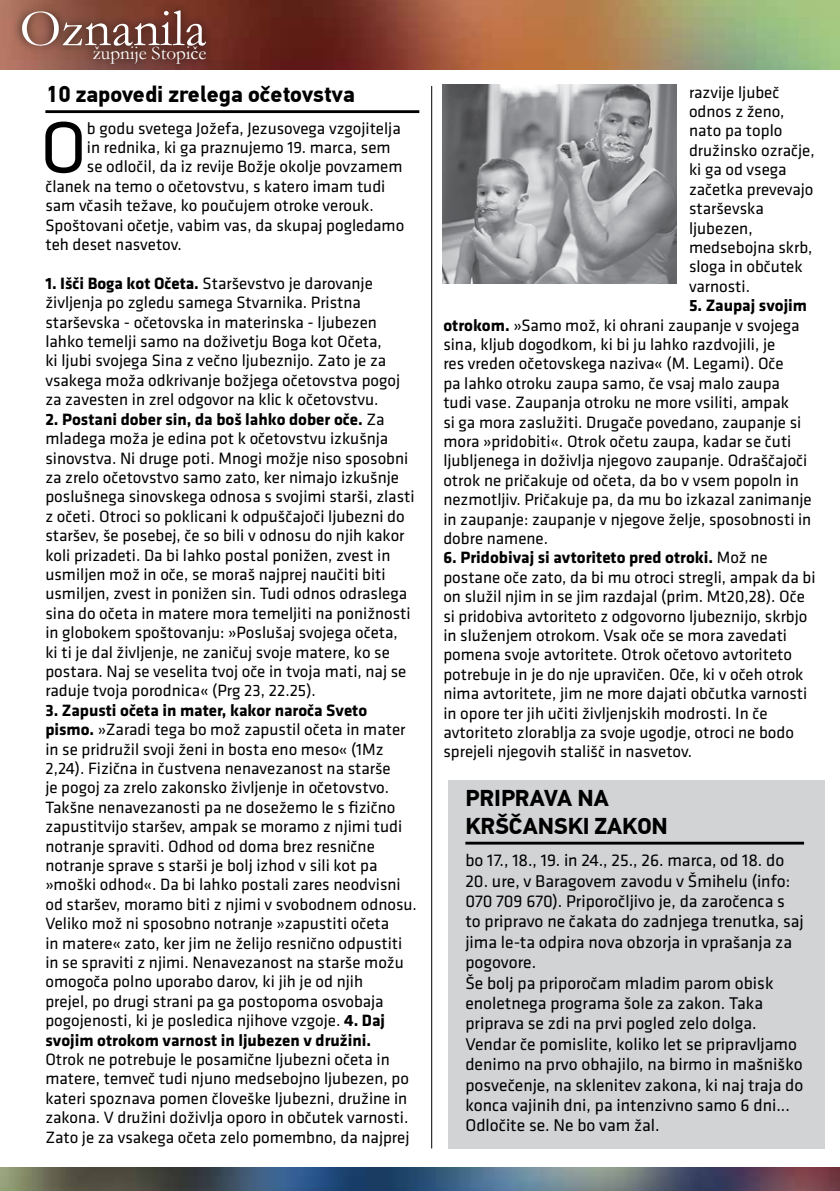
<style>
.page{position:relative;width:840px;height:1191px;background:#fff}
.page>*{position:absolute;margin:0;border:0;box-sizing:border-box;transform-origin:0 0}
.t1{font:75.2px "Klavika";color:#000}
.t2{font:53.4px "Garamond";color:#fff}
.t3{font:22.8px/27.2px "Din Text Pro PF Bold";color:#000}
.t4{font:19.2px "Garamond";color:#fff}
.t5{font:17.6px/20.4px "Klavika";color:#000}
.t6{font:17px/19.4px "Klavika";color:#000}
.s1{font-weight:700}
</style>
<div class="page">
<img style="left:0;top:1167px;width:839px;height:24px">
<svg style="left:0;top:69px;width:839px;height:112px"></svg>
<img style="left:0;top:0;width:839px;height:69px">
<div style="left:12px;top:2px;width:203px;height:71px;background:#000;opacity:.75"></div>
<div style="left:448px;top:780px;width:376px;height:368px;background:#d1d3d4"></div>
<hr style="left:431px;top:86px;width:1px;height:1062px;background:#000">
<hr style="left:45px;top:110px;width:374px;height:3px;background:#000">
<hr style="left:465px;top:841px;width:338px;height:3px;background:#000">
<img style="left:442px;top:84px;width:233px;height:199px">
<h2 class="t2" style="left:20px;top:-8px;width:188px">Oznanila</h2>
<p class="t4" style="left:93px;top:40px;width:115px">župnije Stopiče</p>
<h3 class="t3" style="left:45px;top:81px;width:311px">10 zapovedi zrelega očetovstva</h3>
<h1 class="t1" style="left:40px;top:107px;width:48px">O</h1>
<p class="t6" style="left:87px;top:119px;width:315px">b godu svetega Jožefa, Jezusovega vzgojitelja</p>
<p class="t6" style="left:87px;top:138px;width:305px">in rednika, ki ga praznujemo 19. marca, sem</p>
<p class="t6" style="left:87px;top:157px;width:317px">se odločil, da iz revije Božje okolje povzamem</p>
<p class="t6" style="left:45px;top:177px;width:341px">članek na temo o očetovstvu, s katero imam tudi</p>
<p class="t6" style="left:45px;top:196px;width:330px">sam včasih težave, ko poučujem otroke verouk.</p>
<p class="t6" style="left:45px;top:216px;width:360px">Spoštovani očetje, vabim vas, da skupaj pogledamo</p>
<p class="t6" style="left:45px;top:235px;width:138px">teh deset nasvetov.</p>
<p class="t6" style="left:45px;top:274px;width:356px"><span class="s1">1. Išči Boga kot Očeta.</span> Starševstvo je darovanje življenja po zgledu samega Stvarnika. Pristna starševska - očetovska in materinska - ljubezen lahko temelji samo na doživetju Boga kot Očeta,<br>ki ljubi svojega Sina z večno ljubeznijo. Zato je za vsakega moža odkrivanje božjega očetovstva pogoj za zavesten in zrel odgovor na klic k očetovstvu.</p>
<p class="t6" style="left:45px;top:410px;width:370px"><span class="s1">2. Postani dober sin, da boš lahko dober oče.</span> Za mladega moža je edina pot k očetovstvu izkušnja sinovstva. Ni druge poti. Mnogi možje niso sposobni za zrelo očetovstvo samo zato, ker nimajo izkušnje poslušnega sinovskega odnosa s svojimi starši, zlasti z očeti. Otroci so poklicani k odpuščajoči ljubezni do staršev, še posebej, če so bili v odnosu do njih kakor koli prizadeti. Da bi lahko postal ponižen, zvest in usmiljen mož in oče, se moraš najprej naučiti biti usmiljen, zvest in ponižen sin. Tudi odnos odraslega sina do očeta in matere mora temeljiti na ponižnosti in globokem spoštovanju: »Poslušaj svojega očeta,<br>ki ti je dal življenje, ne zaničuj svoje matere, ko se postara. Naj se veselita tvoj oče in tvoja mati, naj se raduje tvoja porodnica« (Prg 23, 22.25).</p>
<p class="t6" style="left:45px;top:700px;width:373px"><span class="s1">3. Zapusti očeta in mater, kakor naroča Sveto pismo.</span> »Zaradi tega bo mož zapustil očeta in mater in se pridružil svoji ženi in bosta eno meso« (1Mz 2,24). Fizična in čustvena nenavezanost na starše<br>je pogoj za zrelo zakonsko življenje in očetovstvo.<br>Takšne nenavezanosti pa ne dosežemo le s fizično zapustitvijo staršev, ampak se moramo z njimi tudi notranje spraviti. Odhod od doma brez resnične notranje sprave s starši je bolj izhod v sili kot pa »moški odhod«. Da bi lahko postali zares neodvisni od staršev, moramo biti z njimi v svobodnem odnosu.<br>Veliko mož ni sposobno notranje »zapustiti očeta<br>in matere« zato, ker jim ne želijo resnično odpustiti in se spraviti z njimi. Nenavezanost na starše možu omogoča polno uporabo darov, ki jih je od njih<br>prejel, po drugi strani pa ga postopoma osvobaja pogojenosti, ki je posledica njihove vzgoje. <span class="s1">4. Daj svojim otrokom varnost in ljubezen v družini.</span></p>
<p class="t6" style="left:45px;top:1050px;width:365px">Otrok ne potrebuje le posamične ljubezni očeta in matere, temveč tudi njuno medsebojno ljubezen, po kateri spoznava pomen človeške ljubezni, družine in zakona. V družini doživlja oporo in občutek varnosti.<br>Zato je za vsakega očeta zelo pomembno, da najprej</p>
<p class="t6" style="left:688px;top:83px;width:127px">razvije ljubeč odnos z ženo, nato pa toplo družinsko ozračje, ki ga od vsega začetka prevevajo starševska ljubezen, medsebojna skrb, sloga in občutek varnosti.</p>
<p class="t6" style="left:443px;top:296px;width:369px;text-indent:245px"><span class="s1">5. Zaupaj svojim otrokom.</span> »Samo mož, ki ohrani zaupanje v svojega sina, kljub dogodkom, ki bi ju lahko razdvojili, je<br>res vreden očetovskega naziva« (M. Legami). Oče<br>pa lahko otroku zaupa samo, če vsaj malo zaupa tudi vase. Zaupanja otroku ne more vsiliti, ampak<br>si ga mora zaslužiti. Drugače povedano, zaupanje si mora »pridobiti«. Otrok očetu zaupa, kadar se čuti ljubljenega in doživlja njegovo zaupanje. Odraščajoči otrok ne pričakuje od očeta, da bo v vsem popoln in nezmotljiv. Pričakuje pa, da mu bo izkazal zanimanje in zaupanje: zaupanje v njegove želje, sposobnosti in dobre namene.</p>
<p class="t6" style="left:443px;top:548px;width:373px"><span class="s1">6. Pridobivaj si avtoriteto pred otroki.</span> Mož ne postane oče zato, da bi mu otroci stregli, ampak da bi on služil njim in se jim razdajal (prim. Mt20,28). Oče si pridobiva avtoriteto z odgovorno ljubeznijo, skrbjo in služenjem otrokom. Vsak oče se mora zavedati pomena svoje avtoritete. Otrok očetovo avtoriteto potrebuje in je do nje upravičen. Oče, ki v očeh otrok nima avtoritete, jim ne more dajati občutka varnosti in opore ter jih učiti življenjskih modrosti. In če avtoriteto zlorablja za svoje ugodje, otroci ne bodo sprejeli njegovih stališč in nasvetov.</p>
<h3 class="t3" style="left:465px;top:785px;width:204px">PRIPRAVA NA<br>KRŠČANSKI ZAKON</h3>
<p class="t5" style="left:465px;top:850px;width:320px">bo 17., 18., 19. in 24., 25., 26. marca, od 18. do</p>
<p class="t5" style="left:465px;top:871px;width:340px">20. ure, v Baragovem zavodu v Šmihelu (info:<br>070 709 670). Priporočljivo je, da zaročenca s to pripravo ne čakata do zadnjega trenutka, saj jima le-ta odpira nova obzorja in vprašanja za pogovore.<br>Še bolj pa priporočam mladim parom obisk enoletnega programa šole za zakon. Taka priprava se zdi na prvi pogled zelo dolga.<br>Vendar če pomislite, koliko let se pripravljamo denimo na prvo obhajilo, na birmo in mašniško posvečenje, na sklenitev zakona, ki naj traja do konca vajinih dni, pa intenzivno samo 6 dni...<br>Odločite se. Ne bo vam žal.</p>
</div>
